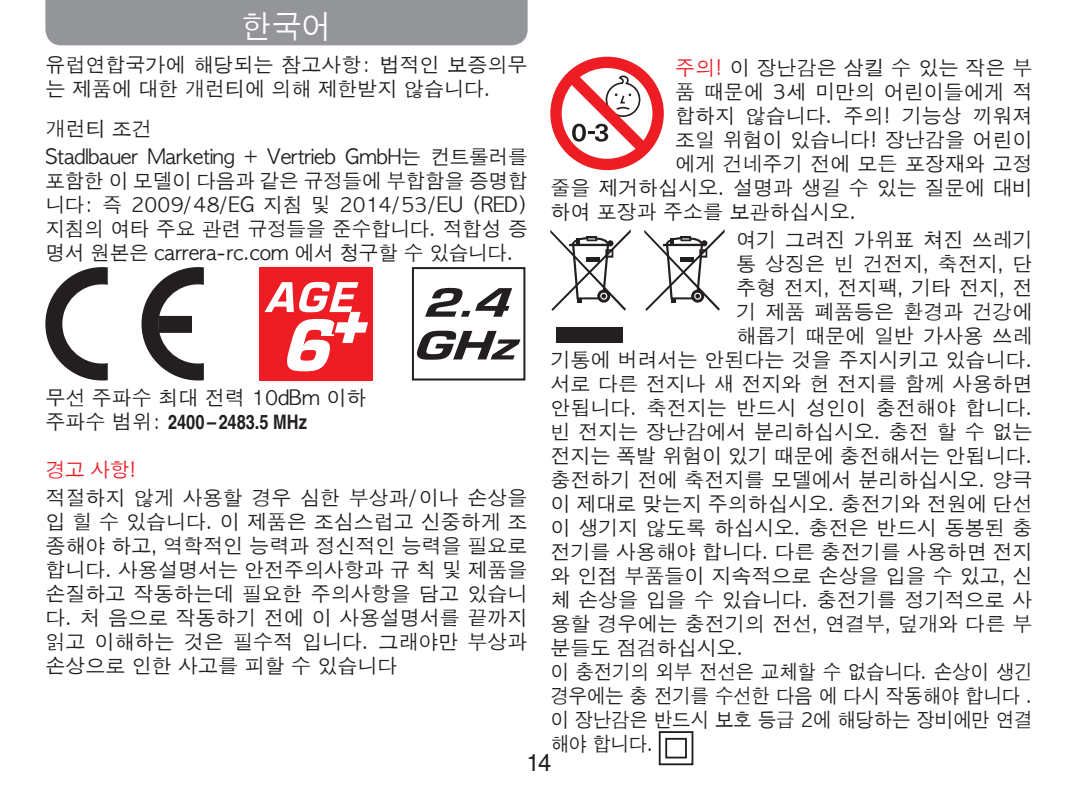
<style>
.page{position:relative;width:1078px;height:794px;background:#fff}
.page>*{position:absolute;margin:0;border:0;box-sizing:border-box;transform-origin:0 0}
.t1{font:32px "Apple Gothic";color:#fff;scale:.94 1}
.t2{font:24px "Nimbus San LOT";color:#231f20}
.t3{font:20px/24px "Apple Gothic";color:#231f20}
.t4{font:20px "Apple Gothic";letter-spacing:-.02em;color:#231f20;scale:.93 1}
.t5{font:20px "Nimbus San LOT Bol Con";color:#231f20}
.t6{font:20px "Apple Gothic";color:#231f20;scale:.93 1}
.t7{font:20px "Apple Gothic";color:#ee1d23}
.s1{color:#ee1d23}
.s2{font-family:"Apple Gothic"}
</style>
<div class="page">
<svg style="left:45px;top:267px;width:63px;height:113px"></svg>
<svg style="left:141px;top:267px;width:63px;height:113px"></svg>
<div style="left:259px;top:267px;width:114px;height:113px;background:#ee1d23"></div>
<svg style="left:264px;top:282px;width:104px;height:89px"></svg>
<svg style="left:411px;top:267px;width:115px;height:114px"></svg>
<svg style="left:550px;top:57px;width:113px;height:113px"></svg>
<div style="left:556px;top:327px;width:67px;height:16px;background:#231f20"></div>
<svg style="left:550px;top:230px;width:80px;height:81px"></svg>
<svg style="left:644px;top:230px;width:80px;height:81px"></svg>
<svg style="left:658px;top:731px;width:36px;height:35px"></svg>
<div style="left:45px;top:0;width:482px;height:45px;background:#939598"></div>
<h1 class="t1" style="left:241px;top:9px;width:97px">한국어</h1>
<p class="t3" style="left:45px;top:53px;width:483px">유럽연합국가에 해당되는 참고사항: 법적인 보증의무 는 제품에 대한 개런티에 의해 제한받지 않습니다.</p>
<p class="t3" style="left:45px;top:115px;width:483px;line-height:28px">개런티 조건<br>Stadlbauer Marketing + Vertrieb GmbH는 컨트롤러를</p>
<p class="t3" style="left:45px;top:169px;width:483px;text-align:justify">포함한 이 모델이 다음과 같은 규정들에 부합함을 증명합 니다: 즉 2009/48/EG 지침 및 2014/53/EU (RED) 지침의 여타 주요 관련 규정들을 준수합니다. 적합성 증 명서 원본은 carrera-rc.com 에서 청구할 수 있습니다.</p>
<p class="t3" style="left:675px;top:56px;width:359px"><span class="s1">주의!</span> 이 장난감은 삼킬 수 있는 작은 부</p>
<p class="t3" style="left:675px;top:80px;width:359px">품 때문에 3세 미만의 어린이들에게 적</p>
<p class="t3" style="left:675px;top:104px;width:359px">합하지 않습니다. 주의! 기능상 끼워져</p>
<p class="t3" style="left:675px;top:128px;width:359px">조일 위험이 있습니다! 장난감을 어린이</p>
<p class="t3" style="left:675px;top:152px;width:359px">에게 건네주기 전에 모든 포장재와 고정</p>
<p class="t3" style="left:550px;top:176px;width:483px">줄을 제거하십시오. 설명과 생길 수 있는 질문에 대비</p>
<p class="t3" style="left:550px;top:200px;width:308px">하여 포장과 주소를 보관하십시오.</p>
<p class="t3" style="left:735px;top:228px;width:298px">여기 그려진 가위표 쳐진 쓰레기</p>
<p class="t3" style="left:735px;top:252px;width:298px">통 상징은 빈 건전지, 축전지, 단</p>
<p class="t3" style="left:735px;top:276px;width:298px">추형 전지, 전지팩, 기타 전지, 전</p>
<p class="t3" style="left:735px;top:300px;width:298px">기 제품 폐품등은 환경과 건강에</p>
<p class="t3" style="left:735px;top:324px;width:298px">해롭기 때문에 일반 가사용 쓰레</p>
<p class="t3" style="left:550px;top:348px;width:483px">기통에 버려서는 안된다는 것을 주지시키고 있습니다.</p>
<p class="t3" style="left:550px;top:372px;width:483px">서로 다른 전지나 새 전지와 헌 전지를 함께 사용하면</p>
<p class="t3" style="left:550px;top:396px;width:483px">안됩니다. 축전지는 반드시 성인이 충전해야 합니다.</p>
<p class="t3" style="left:550px;top:420px;width:483px">빈 전지는 장난감에서 분리하십시오. 충전 할 수 없는</p>
<p class="t3" style="left:550px;top:444px;width:483px">전지는 폭발 위험이 있기 때문에 충전해서는 안됩니다.</p>
<p class="t3" style="left:550px;top:468px;width:483px">충전하기 전에 축전지를 모델에서 분리하십시오. 양극</p>
<p class="t3" style="left:550px;top:492px;width:483px">이 제대로 맞는지 주의하십시오. 충전기와 전원에 단선</p>
<p class="t3" style="left:550px;top:516px;width:483px">이 생기지 않도록 하십시오. 충전은 반드시 동봉된 충</p>
<p class="t3" style="left:550px;top:540px;width:483px">전기를 사용해야 합니다. 다른 충전기를 사용하면 전지</p>
<p class="t3" style="left:550px;top:564px;width:483px">와 인접 부품들이 지속적으로 손상을 입을 수 있고, 신</p>
<p class="t3" style="left:550px;top:588px;width:483px">체 손상을 입을 수 있습니다. 충전기를 정기적으로 사</p>
<p class="t3" style="left:550px;top:612px;width:483px">용할 경우에는 충전기의 전선, 연결부, 덮개와 다른 부</p>
<p class="t3" style="left:550px;top:636px;width:195px">분들도 점검하십시오.</p>
<p class="t4" style="left:550px;top:660px;width:520px">이 충전기의 외부 전선은 교체할 수 없습니다. 손상이 생긴</p>
<p class="t4" style="left:550px;top:684px;width:520px">경우에는 충 전기를 수선한 다음 에 다시 작동해야 합니다 .</p>
<p class="t4" style="left:550px;top:708px;width:520px">이 장난감은 반드시 보호 등급 2에 해당하는 장비에만 연결</p>
<p class="t6" style="left:550px;top:732px;width:112px">해야 합니다.</p>
<p class="t3" style="left:45px;top:385px;width:322px">무선 주파수 최대 전력 10dBm 이하</p>
<p class="t5" style="left:45px;top:409px;width:263px"><span class="s2">주파수 범위:</span> 2400 – 2483.5 MHz</p>
<p class="t7" style="left:45px;top:458px;width:93px">경고 사항!</p>
<p class="t3" style="left:45px;top:485px;width:483px;text-align:justify">적절하지 않게 사용할 경우 심한 부상과/이나 손상을 입 힐 수 있습니다. 이 제품은 조심스럽고 신중하게 조 종해야 하고, 역학적인 능력과 정신적인 능력을 필요로 합니다. 사용설명서는 안전주의사항과 규 칙 및 제품을 손질하고 작동하는데 필요한 주의사항을 담고 있습니 다. 처 음으로 작동하기 전에 이 사용설명서를 끝까지 읽고 이해하는 것은 필수적 입니다. 그래야만 부상과 손상으로 인한 사고를 피할 수 있습니다</p>
<p class="t2" style="left:526px;top:748px;width:26px">14</p>
</div>
